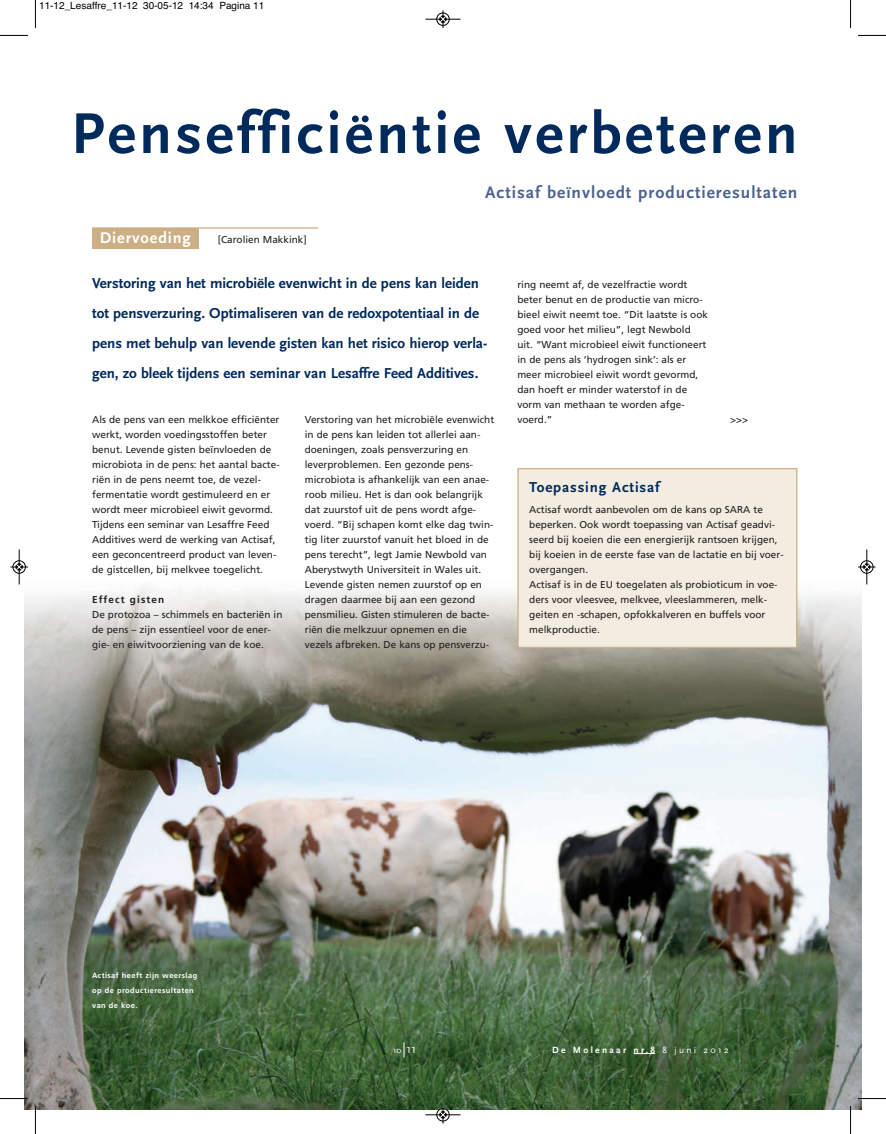
<style>
.page{position:relative;width:886px;height:1134px;background:#fff}
.page>*{position:absolute;margin:0;border:0;box-sizing:border-box;transform-origin:0 0}
.t1{font:700 60px "Scala Sans";letter-spacing:.055em;color:#00295c}
.t2{font:700 17.5px "Scala Sans";letter-spacing:.055em;color:#4b648f}
.t3{font:700 16.25px "Scala Sans";letter-spacing:.055em;color:#fff}
.t4{font:700 15px/30px "Scala Sans";color:#00295c}
.t5{font:700 15px "Scala Sans";letter-spacing:.055em;color:#00295c}
.t6{font:10px/15px "Frutiger";color:#231f20}
.t7{font:10px "Helvetica";color:#000}
.t8{font:700 9.38px "Scala Sans";letter-spacing:.25em;color:#fff}
.t9{font:8.75px "Scala Sans";color:#fff}
.t10{font:700 7.5px/15px "Frutiger";letter-spacing:.055em;color:#fff}
.s1{font-weight:700}
.s2{font-size:12.5px}
.s3{font-weight:400}
</style>
<div class="page">
<img style="left:25px;top:576px;width:836px;height:533px">
<svg style="left:633px;top:1053px;width:22px;height:1px"></svg>
<svg style="left:404px;top:1042px;width:1px;height:15px"></svg>
<div style="left:92px;top:228px;width:106px;height:20px;background:#ccaf84"></div>
<hr style="left:92px;top:227px;width:226px;height:2px;background:#ccaf84">
<div style="left:519px;top:469px;width:277px;height:178px;background:#f3ece1"></div>
<div style="left:517px;top:468px;width:280px;height:180px;border:1px solid #ccaf84"></div>
<svg style="left:35px;top:0;width:1px;height:28px"></svg>
<svg style="left:0;top:35px;width:28px;height:1px"></svg>
<svg style="left:850px;top:0;width:1px;height:28px"></svg>
<svg style="left:858px;top:35px;width:28px;height:1px"></svg>
<svg style="left:35px;top:1106px;width:1px;height:28px"></svg>
<svg style="left:0;top:1098px;width:28px;height:1px"></svg>
<svg style="left:850px;top:1106px;width:1px;height:28px"></svg>
<svg style="left:858px;top:1098px;width:28px;height:1px"></svg>
<div style="left:436px;top:13px;width:14px;height:13px;border:1px solid #fff;border-radius:50%"></div>
<hr style="left:425px;top:19px;width:35px;height:1px;background:#000">
<div style="left:437px;top:13px;width:12px;height:13px;border:1px solid #000;border-radius:50%"></div>
<svg style="left:440px;top:10px;width:6px;height:18px"></svg>
<div style="left:436px;top:1108px;width:14px;height:13px;border:1px solid #fff;border-radius:50%"></div>
<hr style="left:425px;top:1114px;width:35px;height:1px;background:#000">
<div style="left:437px;top:1108px;width:12px;height:13px;border:1px solid #000;border-radius:50%"></div>
<svg style="left:440px;top:1106px;width:6px;height:17px"></svg>
<div style="left:13px;top:560px;width:13px;height:14px;border:1px solid #fff;border-radius:50%"></div>
<hr style="left:19px;top:549px;width:1px;height:35px;background:#000">
<div style="left:13px;top:561px;width:13px;height:12px;border:1px solid #000;border-radius:50%"></div>
<svg style="left:10px;top:564px;width:18px;height:6px"></svg>
<div style="left:860px;top:560px;width:13px;height:14px;border:1px solid #fff;border-radius:50%"></div>
<hr style="left:866px;top:549px;width:1px;height:35px;background:#000">
<div style="left:860px;top:561px;width:13px;height:12px;border:1px solid #000;border-radius:50%"></div>
<svg style="left:858px;top:564px;width:17px;height:6px"></svg>
<p class="t7" style="left:39px;top:2px;width:227px">11-12_Lesaffre_11-12 30-05-12 14:34 Pagina 11</p>
<p class="t1" style="left:71px;top:110px;width:728px">Pensefficiëntie verbeteren</p>
<p class="t3" style="left:100px;top:231px;width:93px">Diervoeding</p>
<p class="t6" style="left:218px;top:233px;width:91px">[Carolien Makkink]</p>
<p class="t2" style="left:485px;top:185px;width:314px">Actisaf beïnvloedt productieresultaten</p>
<p class="t4" style="left:92px;top:269px;width:396px">Verstoring van het microbiële evenwicht in de pens kan leiden tot pensverzuring. Optimaliseren van de redoxpotentiaal in de pens met behulp van levende gisten kan het risico hierop verla&shy;gen, zo bleek tijdens een seminar van Lesaffre Feed Additives.</p>
<p class="t6" style="left:92px;top:413px;width:189px">Als de pens van een melkkoe efficiënter werkt, worden voedingsstoffen beter benut. Levende gisten beïnvloeden de microbiota in de pens: het aantal bacte&shy;riën in de pens neemt toe, de vezel - fermentatie wordt gestimuleerd en er wordt meer microbieel eiwit gevormd.<br>Tijdens een seminar van Lesaffre Feed Additives werd de werking van Actisaf, een geconcentreerd product van leven&shy;de gistcellen, bij melkvee toegelicht.</p>
<p class="t6" style="left:92px;top:593px;width:192px"><span class="s1">Effect gisten<br></span>De protozoa – schimmels en bacteriën in de pens – zijn essentieel voor de ener&shy;gie- en eiwitvoorziening van de koe.</p>
<p class="t6" style="left:305px;top:413px;width:191px">Verstoring van het microbiële evenwicht in de pens kan leiden tot allerlei aan&shy;doeningen, zoals pensverzuring en leverproblemen. Een gezonde pens - microbiota is afhankelijk van een anae - roob milieu. Het is dan ook belangrijk dat zuurstof uit de pens wordt afge&shy;voerd. “Bij schapen komt elke dag twin&shy;tig liter zuurstof vanuit het bloed in de pens terecht”, legt Jamie Newbold van Aberystwyth Universiteit in Wales uit.<br>Levende gisten nemen zuurstof op en dragen daarmee bij aan een gezond pensmilieu. Gisten stimuleren de bacte&shy;riën die melkzuur opnemen en die vezels afbreken. De kans op pensverzu-</p>
<p class="t6" style="left:517px;top:278px;width:192px">ring neemt af, de vezelfractie wordt beter benut en de productie van micro&shy;bieel eiwit neemt toe. “Dit laatste is ook goed voor het milieu”, legt Newbold uit. “Want microbieel eiwit functioneert in de pens als ‘hydrogen sink’: als er meer microbieel eiwit wordt gevormd, dan hoeft er minder waterstof in de vorm van methaan te worden afge&shy;voerd.”</p>
<p class="t6" style="left:730px;top:413px;width:19px">&gt;&gt;&gt;</p>
<p class="t5" style="left:529px;top:481px;width:132px">Toepassing Actisaf</p>
<p class="t6" style="left:529px;top:503px;width:256px">Actisaf wordt aanbevolen om de kans op SARA te beperken. Ook wordt toepassing van Actisaf geadvi&shy;seerd bij koeien die een energierijk rantsoen krijgen, bij koeien in de eerste fase van de lactatie en bij voer - overgangen.<br>Actisaf is in de EU toegelaten als probioticum in voe&shy;ders voor vleesvee, melkvee, vleeslammeren, melk - geiten en -schapen, opfokkalveren en buffels voor melkproductie.</p>
<p class="t10" style="left:92px;top:968px;width:107px">Actisaf heeft zijn weerslag op de productieresultaten van de koe.</p>
<p class="t9" style="left:393px;top:1046px;width:25px">10 <span class="s2">11</span></p>
<p class="t8" style="left:552px;top:1046px;width:178px">De Molenaar nr.8 <span class="s3">8 juni 2012</span></p>
</div>
